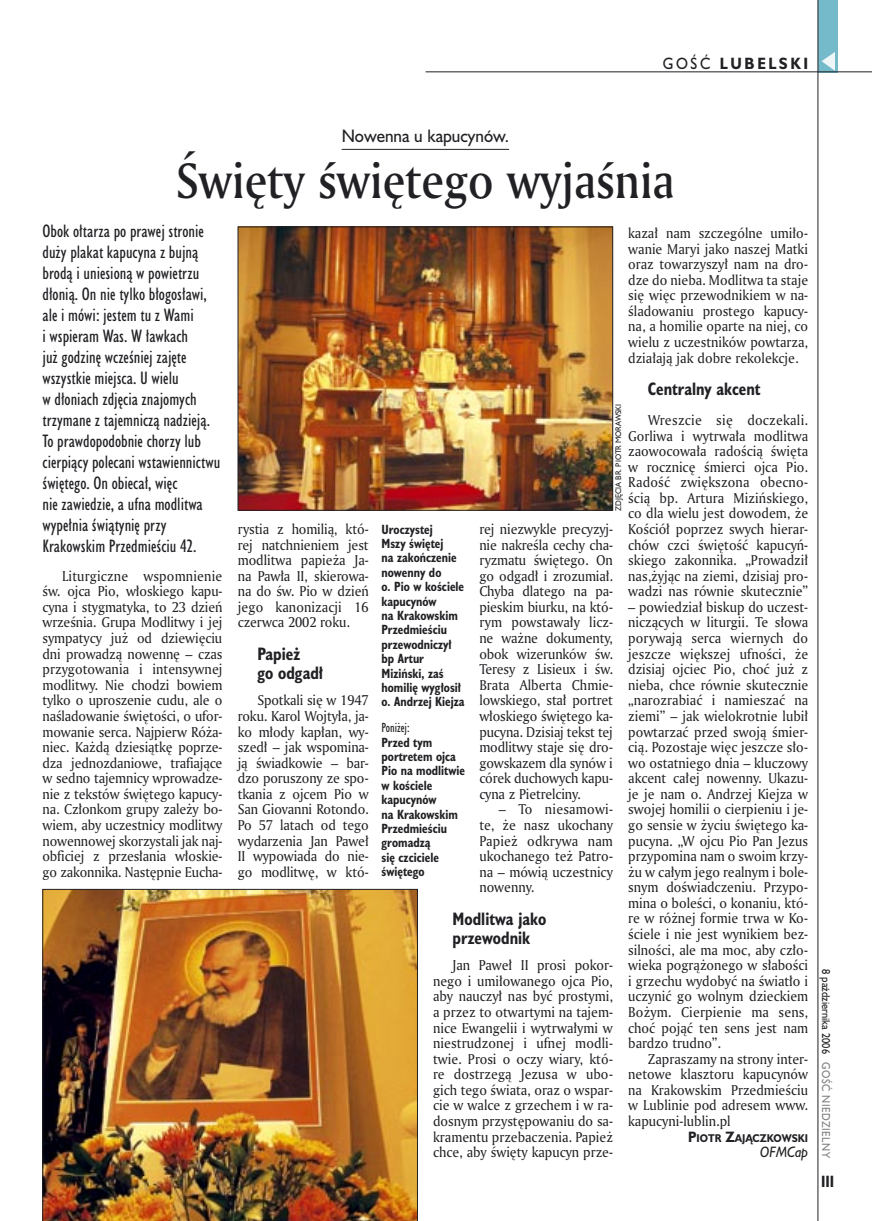
<style>
.page{position:relative;width:872px;height:1221px;background:#fff}
.page>*{position:absolute;margin:0;border:0;box-sizing:border-box;transform-origin:0 0}
._05a_tytyl_AmMd_32_pt{font:48px "Amerigo Md PL";color:#212125;scale:.9 1}
._06-4_lead_lokal_HuCn_11_pt{font:16.5px/21px "Humanst 521 Cn PL";color:#212125}
._04_srodtytul_HuCB_11_pt{font:700 16.5px/19.5px "Humanst 521 Cn PL";color:#212125;scale:.94 1}
._04-3_nadtytul_lokal{font:16.5px "Humanst 521 PL";color:#212125;scale:.94 1}
._15b_temat_prawo{font:700 15px "Humanst 521 PL";letter-spacing:.2em;color:#212125;scale:.9 1}
._17_pagina_prawa{font:700 15px "Humanst 521 Cn PL";color:#212125;scale:.94 1}
._01_body_tekst{font:13.8px/15.6px "Amerigo PL";color:#212125;text-align:justify;scale:.94 1}
._12b_miasto_na_koncu_Hu{font:italic 13.8px "Humanst 521 PL";color:#212125;scale:.92 1}
._09_podpis_zdjecia_HuCnB{font:700 12.3px/14.4px "Humanst 521 Cn PL";color:#212125;scale:.94 1}
._09_podpis_zdjecia_HuCnB-2{font:12.3px "Humanst 521 Cn PL";color:#212125;scale:.94 1}
._19_data_prawa{font:10.5px "Humanst 521 PL";color:#212125;scale:.9 1}
._19a_data_prawa_GOSC{font:10.5px "Humanst 521 PL";letter-spacing:.05em;color:#7f7f83;scale:.9 1}
._12a_autor_na_koncu_HuBd{font:700 10.35px "Humanst 521 PL";color:#212125;scale:.9 1}
._09a_autor_zdjecia_Hu_5_pt{font:7.5px "Humanst 521 PL";color:#212125;scale:.94 1}
.s1{font-weight:400}
.s2{font-size:13.8px}
</style>
<div class="page">
<div style="left:818px;top:0;width:19px;height:72px;background:#75baca"></div>
<hr style="left:817px;top:0;width:1px;height:1220px;background:#212125">
<svg style="left:821px;top:52px;width:14px;height:19px"></svg>
<hr style="left:425px;top:72px;width:447px;height:1px;background:#212125">
<hr style="left:342px;top:149px;width:167px;height:1px;background:#212125">
<img style="left:240px;top:229px;width:371px;height:279px">
<div style="left:238px;top:227px;width:375px;height:283px;border:1px solid #212125"></div>
<img style="left:43px;top:889px;width:375px;height:331px">
<p class="_15b_temat_prawo" style="left:663px;top:53px;width:163px"><span class="s1">GOŚĆ</span> LUBELSKI</p>
<p class="_04-3_nadtytul_lokal" style="left:342px;top:125px;width:179px">Nowenna u kapucynów.</p>
<p class="_05a_tytyl_AmMd_32_pt" style="left:176px;top:149px;width:555px">Święty świętego wyjaśnia</p>
<p class="_06-4_lead_lokal_HuCn_11_pt" style="left:43px;top:220px;width:179px">Obok ołtarza po prawej stronie duży plakat kapucyna z bujną brodą i uniesioną w powietrzu dłonią. On nie tylko błogosławi, ale i mówi: jestem tu z Wami<br>i wspieram Was. W ławkach<br>już godzinę wcześniej zajęte wszystkie miejsca. U wielu<br>w dłoniach zdjęcia znajomych trzymane z tajemniczą nadzieją.<br>To prawdopodobnie chorzy lub cierpiący polecani wstawiennictwu świętego. On obiecał, więc<br>nie zawiedzie, a ufna modlitwa wypełnia świątynię przy<br>Krakowskim Przedmieściu 42.</p>
<p class="_01_body_tekst" style="left:43px;top:567px;width:193px;text-indent:20px">Liturgiczne wspomnienie św. ojca Pio, włoskiego kapu&shy;cyna i stygmatyka, to 23 dzień września. Grupa Modlitwy i jej sympatycy już od dziewięciu dni prowadzą nowennę – czas przygotowania i intensywnej modlitwy. Nie chodzi bowiem tylko o uproszenie cudu, ale o naśladowanie świętości, o ufor&shy;mowanie serca. Najpierw Róża&shy;niec. Każdą dziesiątkę poprze&shy;dza jednozdaniowe, trafiające w sedno tajemnicy wprowadze&shy;nie z tekstów świętego kapucy&shy;na. Członkom grupy zależy bo&shy;wiem, aby uczestnicy modlitwy nowennowej skorzystali jak naj&shy;obficiej z przesłania włoskie&shy;go zakonnika. Następnie Eucha-</p>
<p class="_01_body_tekst" style="left:628px;top:225px;width:193px">kazał nam szczególne umiło&shy;wanie Maryi jako naszej Matki oraz towarzyszył nam na dro&shy;dze do nieba. Modlitwa ta staje się więc przewodnikiem w na&shy;śladowaniu prostego kapucy&shy;na, a homilie oparte na niej, co wielu z uczestników powtarza, działają jak dobre rekolekcje.</p>
<p class="_04_srodtytul_HuCB_11_pt" style="left:648px;top:378px;width:121px">Centralny akcent</p>
<p class="_01_body_tekst" style="left:628px;top:412px;width:193px;text-indent:20px">Wreszcie się doczekali.<br>Gorliwa i wytrwała modlitwa zaowocowała radością święta w rocznicę śmierci ojca Pio.<br>Radość zwiększona obecno&shy;ścią bp. Artura Mizińskiego, co dla wielu jest dowodem, że Kościół poprzez swych hierar&shy;chów czci świętość kapucyń&shy;skiego zakonnika. „Prowadził nas,żyjąc na ziemi, dzisiaj pro&shy;wadzi nas równie skutecznie”</p>
<p class="_01_body_tekst" style="left:628px;top:598px;width:193px">– powiedział biskup do uczest&shy;niczących w liturgii. Te słowa porywają serca wiernych do jeszcze większej ufności, że dzisiaj ojciec Pio, choć już z nieba, chce równie skutecznie „narozrabiać i namieszać na ziemi” – jak wielokrotnie lubił powtarzać przed swoją śmier&shy;cią. Pozostaje więc jeszcze sło&shy;wo ostatniego dnia – kluczowy akcent całej nowenny. Ukazu&shy;je je nam o. Andrzej Kiejza w swojej homilii o cierpieniu i je&shy;go sensie w życiu świętego ka&shy;pucyna. „W ojcu Pio Pan Jezus przypomina nam o swoim krzy&shy;żu w całym jego realnym i bole&shy;snym doświadczeniu. Przypo&shy;mina o boleści, o konaniu, któ&shy;re w różnej formie trwa w Ko&shy;ściele i nie jest wynikiem bez&shy;silności, ale ma moc, aby czło&shy;wieka pogrążonego w słabości i grzechu wydobyć na światło i uczynić go wolnym dzieckiem Bożym. Cierpienie ma sens, choć pojąć ten sens jest nam bardzo trudno”.</p>
<p class="_01_body_tekst" style="left:628px;top:1050px;width:193px;text-indent:20px">Zapraszamy na strony inter&shy;netowe klasztoru kapucynów na Krakowskim Przedmieściu w Lublinie pod adresem www. kapucyni-lublin.pl</p>
<p class="_12a_autor_na_koncu_HuBd" style="left:688px;top:1130px;width:135px"><span class="s2">P</span>IOTR <span class="s2">Z</span>AJĄCZKOWSKI</p>
<p class="_12b_miasto_na_koncu_Hu" style="left:760px;top:1142px;width:54px">OFMCap</p>
<p class="_09a_autor_zdjecia_Hu_5_pt" style="left:613px;top:510px;width:115px;rotate:-90deg">ZDJĘCIA BR. PIOTR MORAWSKI</p>
<p class="_01_body_tekst" style="left:238px;top:521px;width:141px">rystia z homilią, któ&shy;rej natchnieniem jest modlitwa papieża Ja&shy;na Pawła II, skierowa&shy;na do św. Pio w dzień jego kanonizacji 16 czerwca 2002 roku.</p>
<p class="_04_srodtytul_HuCB_11_pt" style="left:257px;top:643px;width:72px">Papież<br>go odgadł</p>
<p class="_01_body_tekst" style="left:238px;top:692px;width:141px;text-indent:20px">Spotkali się w 1947 roku. Karol Wojtyła, ja&shy;ko młody kapłan, wy&shy;szedł – jak wspomina&shy;ją świadkowie – bar&shy;dzo poruszony ze spo&shy;tkania z ojcem Pio w San Giovanni Rotondo.<br>Po 57 latach od tego wydarzenia Jan Paweł II wypowiada do nie&shy;go modlitwę, w któ-</p>
<p class="_01_body_tekst" style="left:479px;top:521px;width:144px">rej niezwykle precyzyj&shy;nie nakreśla cechy cha&shy;ryzmatu świętego. On go odgadł i zrozumiał.<br>Chyba dlatego na pa&shy;pieskim biurku, na któ&shy;rym powstawały licz&shy;ne ważne dokumenty, obok wizerunków św.<br>Teresy z Lisieux i św.<br>Brata Alberta Chmie&shy;lowskiego, stał portret włoskiego świętego ka&shy;pucyna. Dzisiaj tekst tej modlitwy staje się dro&shy;gowskazem dla synów i córek duchowych kapu&shy;cyna z Pietrelciny.</p>
<p class="_01_body_tekst" style="left:479px;top:801px;width:144px;text-indent:20px">– To niesamowi&shy;te, że nasz ukochany Papież odkrywa nam ukochanego też Patro&shy;na – mówią uczestnicy nowenny.</p>
<p class="_04_srodtytul_HuCB_11_pt" style="left:452px;top:908px;width:101px">Modlitwa jako przewodnik</p>
<p class="_01_body_tekst" style="left:433px;top:957px;width:193px;text-indent:20px">Jan Paweł II prosi pokor&shy;nego i umiłowanego ojca Pio, aby nauczył nas być prostymi, a przez to otwartymi na tajem&shy;nice Ewangelii i wytrwałymi w niestrudzonej i ufnej modli&shy;twie. Prosi o oczy wiary, któ&shy;re dostrzegą Jezusa w ubo&shy;gich tego świata, oraz o wspar&shy;cie w walce z grzechem i w ra&shy;dosnym przystępowaniu do sa&shy;kramentu przebaczenia. Papież chce, aby święty kapucyn prze-</p>
<p class="_09_podpis_zdjecia_HuCnB" style="left:381px;top:521px;width:90px">Uroczystej<br>Mszy świętej<br>na zakończenie nowenny do<br>o. Pio w kościele kapucynów<br>na Krakowskim<br>Przedmieściu przewodniczył bp Artur<br>Miziński, zaś homilię wygłosił o. Andrzej Kiejza</p>
<p class="_09_podpis_zdjecia_HuCnB-2" style="left:381px;top:719px;width:31px">Poniżej:</p>
<p class="_09_podpis_zdjecia_HuCnB" style="left:381px;top:734px;width:90px">Przed tym portretem ojca<br>Pio na modlitwie w kościele kapucynów<br>na Krakowskim<br>Przedmieściu gromadzą<br>się czciciele świętego</p>
<p class="_19_data_prawa" style="left:833px;top:969px;width:95px;rotate:90deg">8 października 2006</p>
<p class="_19a_data_prawa_GOSC" style="left:833px;top:1062px;width:108px;rotate:90deg">GOŚĆ NIEDZIELNY</p>
<p class="_17_pagina_prawa" style="left:821px;top:1171px;width:15px">III</p>
</div>
